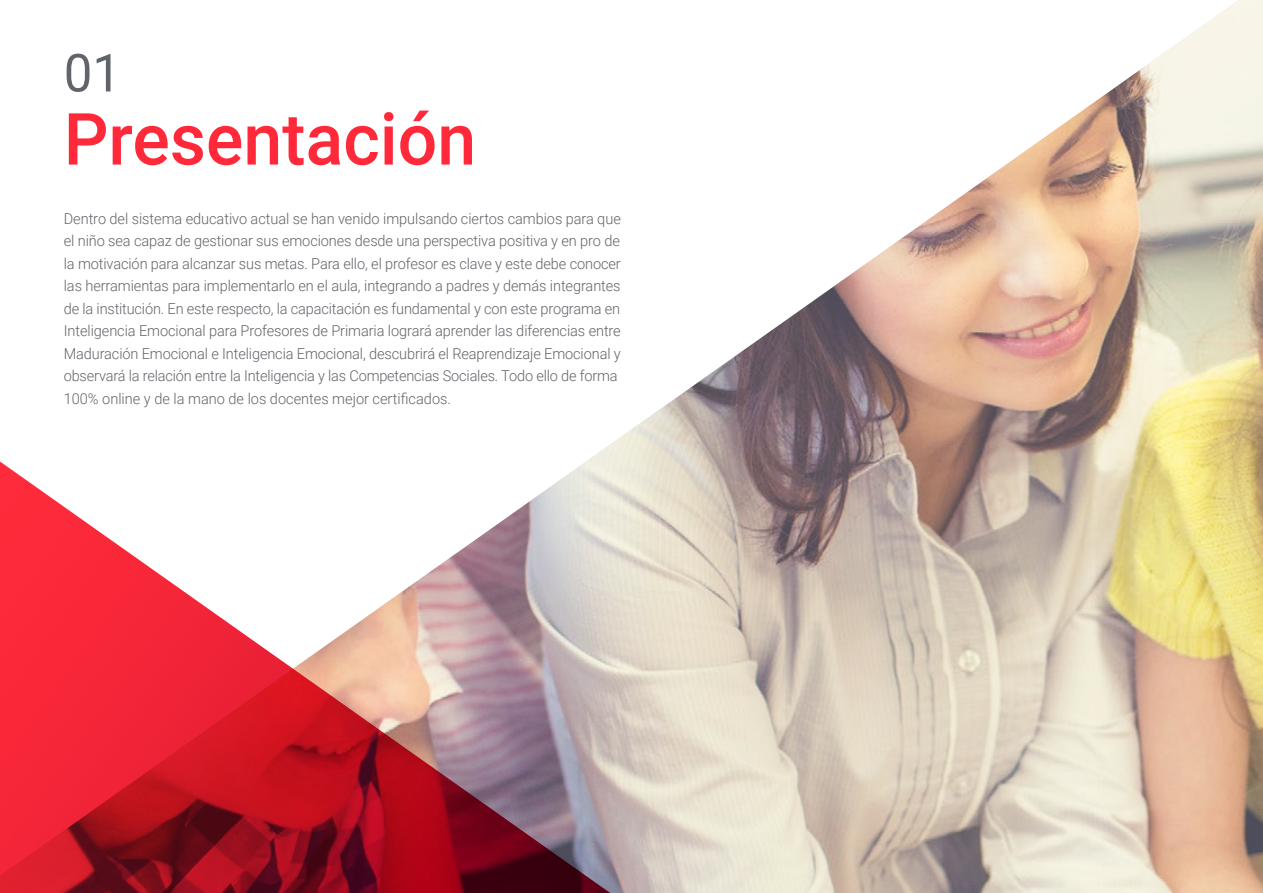
<style>
.page{position:relative;width:1263px;height:893px;background:#fff}
.page>*{position:absolute;margin:0;border:0;box-sizing:border-box;transform-origin:0 0}
.t1{font:500 72px "Roboto";color:#ff293a}
.t2{font:52.5px "Roboto";color:#61646a}
.t3{font:300 15px/22.5px "Roboto";letter-spacing:-.005em;color:#61646a}
</style>
<div class="page">
<img style="left:608px;top:0;width:655px;height:893px">
<svg style="left:0;top:446px;width:640px;height:447px"></svg>
<h2 class="t2" style="left:64px;top:36px;width:59px">01</h2>
<h1 class="t1" style="left:64px;top:89px;width:414px">Presentación</h1>
<p class="t3" style="left:64px;top:207px;width:559px">Dentro del sistema educativo actual se han venido impulsando ciertos cambios para que el niño sea capaz de gestionar sus emociones desde una perspectiva positiva y en pro de la motivación para alcanzar sus metas. Para ello, el profesor es clave y este debe conocer las herramientas para implementarlo en el aula, integrando a padres y demás integrantes de la institución. En este respecto, la capacitación es fundamental y con este programa en Inteligencia Emocional para Profesores de Primaria logrará aprender las diferencias entre Maduración Emocional e Inteligencia Emocional, descubrirá el Reaprendizaje Emocional y observará la relación entre la Inteligencia y las Competencias Sociales. Todo ello de forma 100% online y de la mano de los docentes mejor certificados.</p>
</div>
